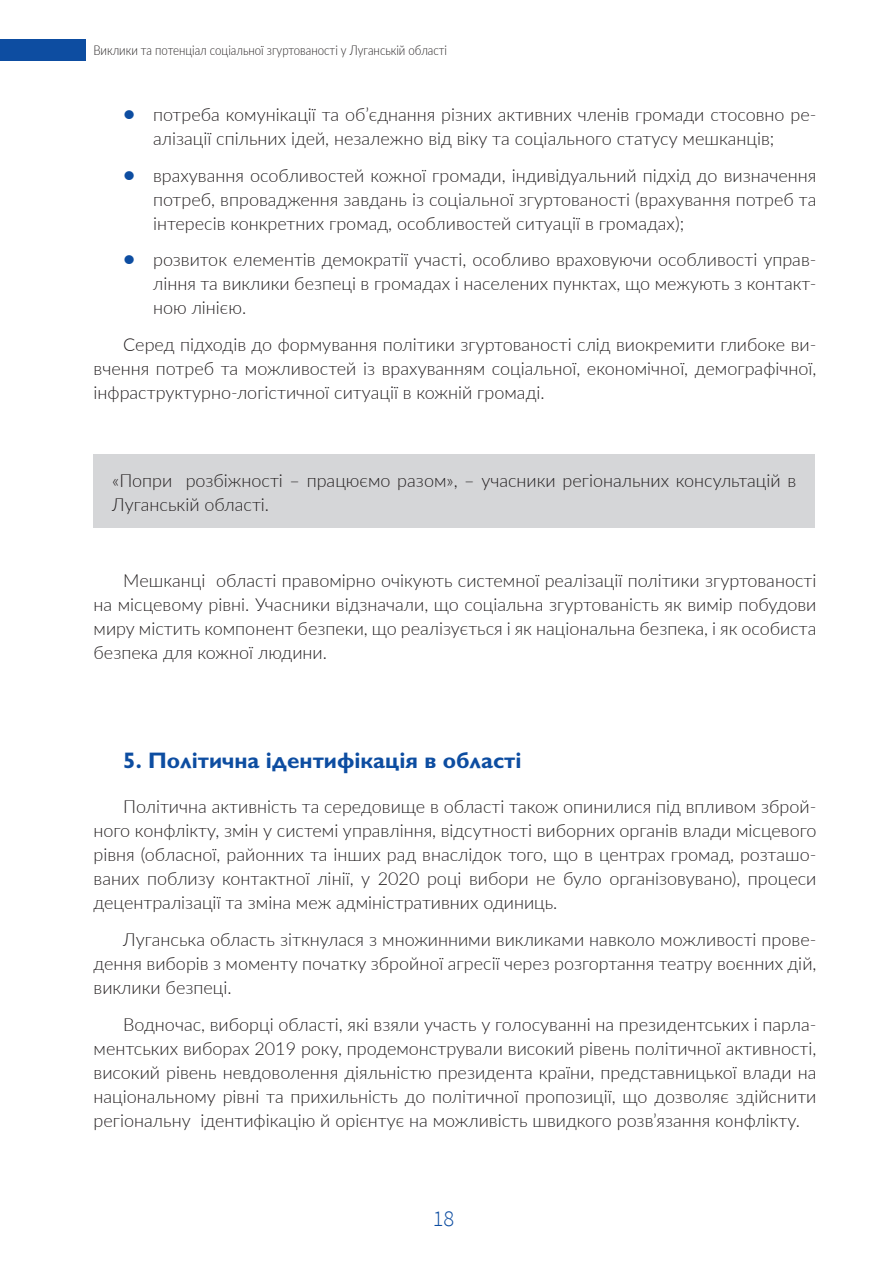
<style>
.page{position:relative;width:893px;height:1263px;background:#fff}
.page>*{position:absolute;margin:0;border:0;box-sizing:border-box;transform-origin:0 0}
.t1{font:700 22.5px "Gill Sans C";color:#0d4da1}
.t2{font:300 22.5px "Source Sans Pro";color:#0d4da1}
.t3{font:300 18px/24px "Lato";color:#231f20;text-align:justify}
.t4{font:300 13.5px "Lato";color:#231f20;scale:.85 1}
.s1{font-weight:700;font-size:21px;color:#0d4da1}
</style>
<div class="page">
<div style="left:0;top:40px;width:85px;height:21px;background:#0d4da1"></div>
<div style="left:94px;top:455px;width:721px;height:73px;background:#d5d6d8"></div>
<p class="t4" style="left:94px;top:41px;width:417px">Виклики та потенціал соціальної згуртованості у Луганській області</p>
<p class="t3" style="left:153px;top:102px;width:665px;text-indent:-30px"><span class="s1">•</span> потреба комунікації та об’єднання різних активних членів громади стосовно ре&shy;алізації спільних ідей, незалежно від віку та соціального статусу мешканців;</p>
<p class="t3" style="left:153px;top:163px;width:665px;text-indent:-30px"><span class="s1">•</span> врахування особливостей кожної громади, індивідуальний підхід до визначення потреб, впровадження завдань із соціальної згуртованості (врахування потреб та інтересів конкретних громад, особливостей ситуації в громадах);</p>
<p class="t3" style="left:153px;top:247px;width:665px;text-indent:-30px"><span class="s1">•</span> розвиток елементів демократії участі, особливо враховуючи особливості управ&shy;ління та виклики безпеці в громадах і населених пунктах, що межують з контакт&shy;ною лінією.</p>
<p class="t3" style="left:94px;top:332px;width:724px;text-indent:30px">Серед підходів до формування політики згуртованості слід виокремити глибоке ви&shy;вчення потреб та можливостей із врахуванням соціальної, економічної, демографічної, інфраструктурно-логістичної ситуації в кожній громаді.</p>
<p class="t3" style="left:112px;top:467px;width:685px">«Попри розбіжності – працюємо разом», – учасники регіональних консультацій в<br>Луганській області.</p>
<p class="t3" style="left:94px;top:568px;width:724px;text-indent:30px">Мешканці області правомірно очікують системної реалізації політики згуртованості на місцевому рівні. Учасники відзначали, що соціальна згуртованість як вимір побудови миру містить компонент безпеки, що реалізується і як національна безпека, і як особиста безпека для кожної людини.</p>
<p class="t1" style="left:123px;top:753px;width:400px">5. Політична ідентифікація в області</p>
<p class="t3" style="left:94px;top:794px;width:724px;text-indent:30px">Політична активність та середовище в області також опинилися під впливом зброй&shy;ного конфлікту, змін у системі управління, відсутності виборних органів влади місцевого рівня (обласної, районних та інших рад внаслідок того, що в центрах громад, розташо&shy;ваних поблизу контактної лінії, у 2020 році вибори не було організовувано), процеси децентралізації та зміна меж адміністративних одиниць.</p>
<p class="t3" style="left:94px;top:927px;width:724px;text-indent:30px">Луганська область зіткнулася з множинними викликами навколо можливості прове&shy;дення виборів з моменту початку збройної агресії через розгортання театру воєнних дій, виклики безпеці.</p>
<p class="t3" style="left:94px;top:1012px;width:724px;text-indent:30px">Водночас, виборці області, які взяли участь у голосуванні на президентських і парла&shy;ментських виборах 2019 року, продемонстрували високий рівень політичної активності, високий рівень невдоволення діяльністю президента країни, представницької влади на національному рівні та прихильність до політичної пропозиції, що дозволяє здійснити регіональну ідентифікацію й орієнтує на можливість швидкого розв’язання конфлікту.</p>
<p class="t2" style="left:433px;top:1204px;width:23px">18</p>
</div>
